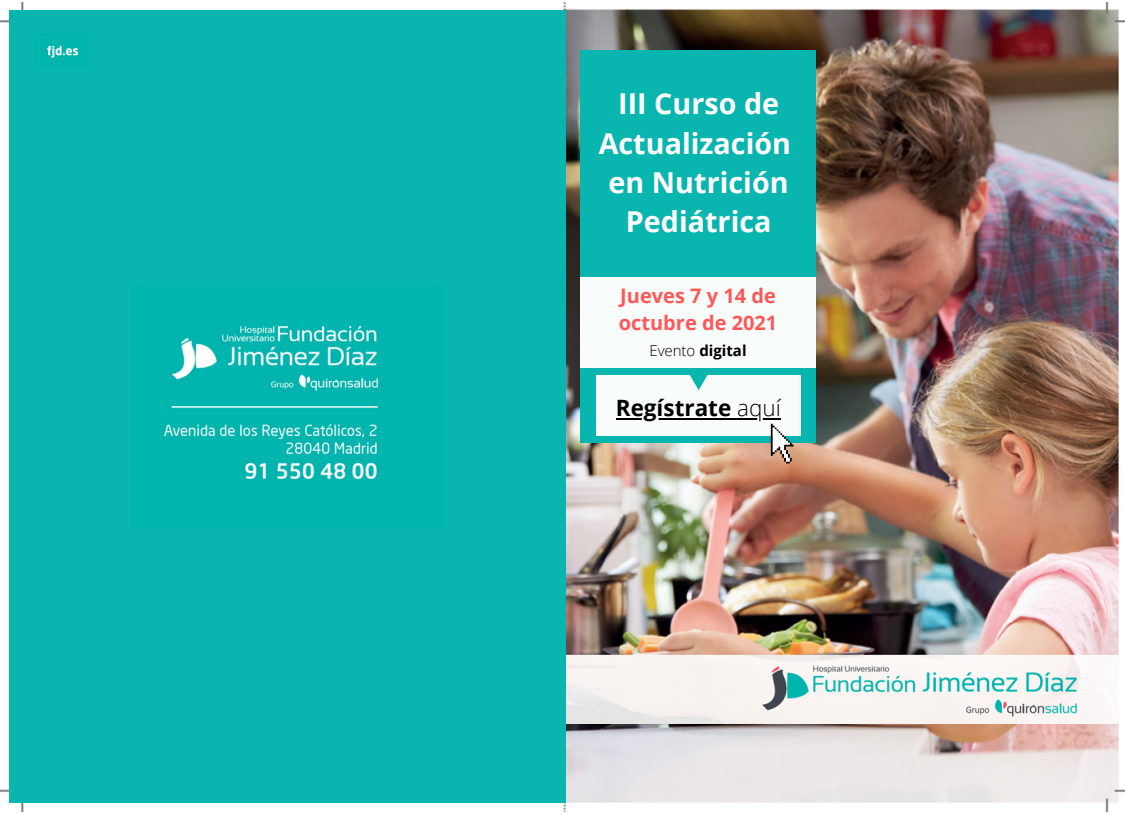
<style>
.page{position:relative;width:1125px;height:814px;background:#fff}
.page>*{position:absolute;margin:0;border:0;box-sizing:border-box;transform-origin:0 0}
.t1{font:700 28.75px/39.4px "Open Sans";color:#fff;text-align:center}
.t2{font:700 22.5px "Open Sans";color:#000}
.t3{font:700 20px/27.2px "Open Sans";color:#ff5757}
.t4{font:700 15px "Open Sans";color:#000}
.s1{font-weight:300}
</style>
<div class="page">
<img style="left:0;top:3px;width:1125px;height:809px">
<img style="left:566px;top:656px;width:550px;height:67px">
<div style="left:10px;top:10px;width:556px;height:792px;background:#09b5af"></div>
<img style="left:164px;top:326px;width:215px;height:153px">
<div style="left:580px;top:50px;width:236px;height:393px;background:#09b5af"></div>
<div style="left:580px;top:277px;width:235px;height:91px;background:#f8fdfc"></div>
<img style="left:47px;top:45px;width:32px;height:13px">
<div style="left:596px;top:375px;width:205px;height:61px;background:#f8fdfc"></div>
<svg style="left:690px;top:375px;width:18px;height:15px"></svg>
<svg style="left:771px;top:424px;width:22px;height:39px"></svg>
<hr style="left:616px;top:418px;width:121px;height:2px;background:#000">
<hr style="left:737px;top:418px;width:44px;height:2px;background:#000">
<p class="t1" style="left:599px;top:83px;width:194px">III Curso de<br>Actualización</p>
<p class="t1" style="left:609px;top:162px;width:182px">en Nutrición<br>Pediátrica</p>
<p class="t3" style="left:619px;top:281px;width:160px">Jueves 7 y 14 de octubre de 2021</p>
<p class="t4" style="left:649px;top:340px;width:99px"><span class="s1">Evento</span> digital</p>
<p class="t2" style="left:616px;top:392px;width:167px">Regístrate <span class="s1">aquí</span></p>
</div>
